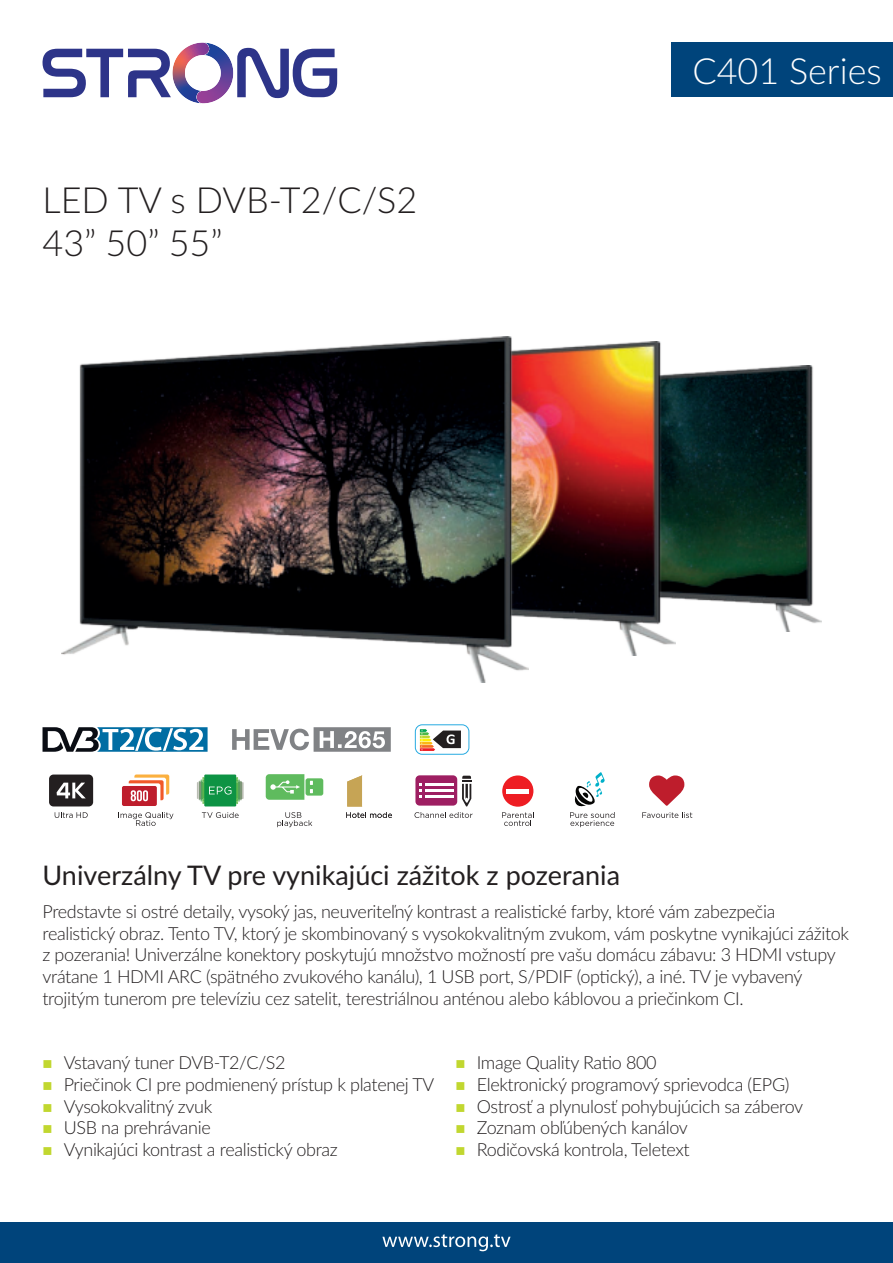
<style>
.page{position:relative;width:893px;height:1263px;background:#fff}
.page>*{position:absolute;margin:0;border:0;box-sizing:border-box;transform-origin:0 0}
.t1{font:300 36px/43.2px "Lato";color:#231f20}
.t2{font:300 36px "Lato";color:#fff}
.t3{font:27px "Lato";color:#231f20}
.t4{font:300 18px/21.6px "Lato";letter-spacing:-.02em;color:#231f20}
</style>
<div class="page">
<svg style="left:237px;top:48px;width:100px;height:50px"></svg>
<svg style="left:43px;top:43px;width:178px;height:60px"></svg>
<div style="left:671px;top:43px;width:222px;height:54px;background:#00447b"></div>
<svg style="left:202px;top:812px;width:37px;height:6px"></svg>
<div style="left:204px;top:774px;width:32px;height:32px;background:#0d9344"></div>
<svg style="left:197px;top:777px;width:47px;height:27px"></svg>
<svg style="left:277px;top:812px;width:35px;height:15px"></svg>
<svg style="left:266px;top:774px;width:57px;height:26px"></svg>
<svg style="left:347px;top:775px;width:16px;height:31px"></svg>
<svg style="left:346px;top:812px;width:46px;height:6px"></svg>
<svg style="left:414px;top:812px;width:59px;height:6px"></svg>
<div style="left:415px;top:775px;width:42px;height:31px;background:#9e1f62;border-radius:4px"></div>
<hr style="left:425px;top:783px;width:29px;height:3px;background:#fff">
<hr style="left:425px;top:789px;width:29px;height:3px;background:#fff">
<hr style="left:425px;top:795px;width:29px;height:3px;background:#fff">
<svg style="left:419px;top:783px;width:3px;height:15px"></svg>
<svg style="left:462px;top:776px;width:9px;height:30px"></svg>
<svg style="left:502px;top:812px;width:32px;height:14px"></svg>
<div style="left:502px;top:775px;width:31px;height:32px;background:#ee1d23;border-radius:50%"></div>
<hr style="left:507px;top:789px;width:22px;height:4px;background:#fff">
<svg style="left:570px;top:772px;width:45px;height:55px"></svg>
<svg style="left:118px;top:812px;width:55px;height:14px"></svg>
<div style="left:122px;top:786px;width:35px;height:20px;background:#be1d2c;border-radius:2px"></div>
<svg style="left:129px;top:774px;width:40px;height:27px"></svg>
<svg style="left:55px;top:812px;width:33px;height:6px"></svg>
<div style="left:49px;top:774px;width:44px;height:32px;background:#231f20;border-radius:4px"></div>
<svg style="left:57px;top:783px;width:29px;height:15px"></svg>
<svg style="left:642px;top:812px;width:50px;height:6px"></svg>
<svg style="left:649px;top:775px;width:35px;height:31px"></svg>
<div style="left:0;top:1222px;width:893px;height:41px;background:#00447b"></div>
<svg style="left:382px;top:1234px;width:129px;height:17px"></svg>
<svg style="left:43px;top:727px;width:165px;height:25px"></svg>
<svg style="left:232px;top:727px;width:159px;height:25px"></svg>
<div style="left:415px;top:724px;width:54px;height:31px;border:1px solid #26aae1;border-radius:7px"></div>
<svg style="left:420px;top:729px;width:41px;height:22px"></svg>
<img style="left:676px;top:365px;width:146px;height:267px">
<img style="left:528px;top:342px;width:148px;height:313px">
<img style="left:62px;top:337px;width:466px;height:345px">
<h1 class="t1" style="left:43px;top:177px;width:376px">LED TV s DVB-T2/C/S2<br>43” 50” 55”</h1>
<h1 class="t2" style="left:692px;top:51px;width:191px">C401 Series</h1>
<h2 class="t3" style="left:43px;top:856px;width:579px">Univerzálny TV pre vynikajúci zážitok z pozerania</h2>
<p class="t4" style="left:43px;top:900px;width:808px">Predstavte si ostré detaily, vysoký jas, neuveriteľný kontrast a realistické farby, ktoré vám zabezpečia realistický obraz. Tento TV, ktorý je skombinovaný s vysokokvalitným zvukom, vám poskytne vynikajúci zážitok z pozerania! Univerzálne konektory poskytujú množstvo možností pre vašu domácu zábavu: 3 HDMI vstupy vrátane 1 HDMI ARC (spätného zvukového kanálu), 1 USB port, S/PDIF (optický), a iné. TV je vybavený trojitým tunerom pre televíziu cez satelit, terestriálnou anténou alebo káblovou a priečinkom CI.</p>
<p class="t4" style="left:64px;top:1051px;width:372px">Vstavaný tuner DVB-T2/C/S2<br>Priečinok CI pre podmienený prístup k platenej TV<br>Vysokokvalitný zvuk<br>USB na prehrávanie<br>Vynikajúci kontrast a realistický obraz</p>
<p class="t4" style="left:477px;top:1051px;width:328px">Image Quality Ratio 800<br>Elektronický programový sprievodca (EPG)<br>Ostrosť a plynulosť pohybujúcich sa záberov Zoznam obľúbených kanálov<br>Rodičovská kontrola, Teletext</p>
</div>
